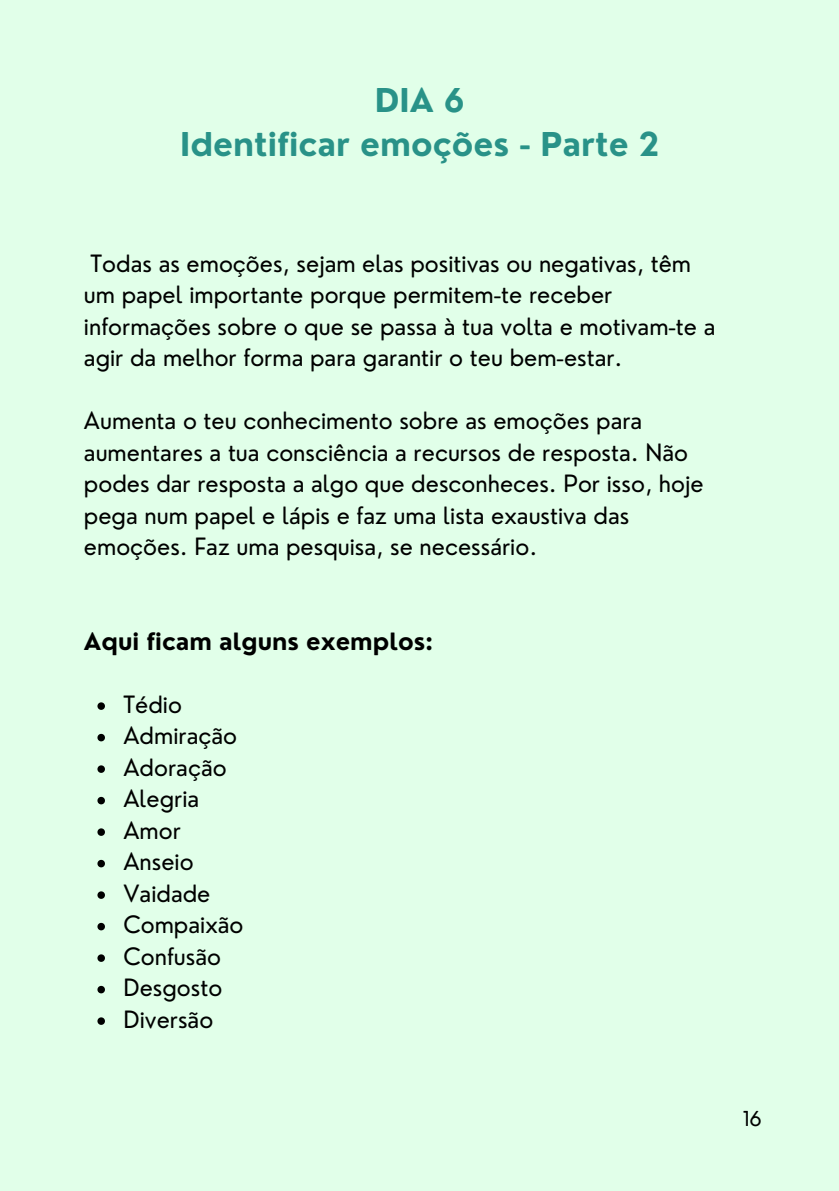
<style>
.page{position:relative;width:839px;height:1191px;background:#fff}
.page>*{position:absolute;margin:0;border:0;box-sizing:border-box;transform-origin:0 0}
.t1{font:700 32px "Nourd";color:#299288}
.t2{font:23.2px/31.6px "Nourd";color:#000}
.t3{font:700 23.2px "Nourd";color:#000}
.t4{font:20.2px "Nourd";color:#000}
</style>
<div class="page">
<div style="left:0;top:0;width:838px;height:1191px;background:#e1ffe9"></div>
<svg style="left:97px;top:702px;width:8px;height:8px"></svg>
<svg style="left:97px;top:734px;width:8px;height:7px"></svg>
<svg style="left:97px;top:765px;width:8px;height:8px"></svg>
<svg style="left:97px;top:797px;width:8px;height:7px"></svg>
<svg style="left:97px;top:828px;width:8px;height:8px"></svg>
<svg style="left:97px;top:860px;width:8px;height:7px"></svg>
<svg style="left:97px;top:891px;width:8px;height:8px"></svg>
<svg style="left:97px;top:923px;width:8px;height:7px"></svg>
<svg style="left:97px;top:954px;width:8px;height:8px"></svg>
<svg style="left:97px;top:986px;width:8px;height:7px"></svg>
<svg style="left:97px;top:1017px;width:8px;height:8px"></svg>
<p class="t1" style="left:375px;top:80px;width:91px">DIA 6</p>
<p class="t1" style="left:180px;top:124px;width:480px">Identificar emoções - Parte 2</p>
<p class="t2" style="left:84px;top:247px;width:633px">Todas as emoções, sejam elas positivas ou negativas, têm um papel importante porque permitem-te receber informações sobre o que se passa à tua volta e motivam-te a agir da melhor forma para garantir o teu bem-estar.</p>
<p class="t2" style="left:84px;top:405px;width:621px">Aumenta o teu conhecimento sobre as emoções para aumentares a tua consciência a recursos de resposta. Não podes dar resposta a algo que desconheces. Por isso, hoje pega num papel e lápis e faz uma lista exaustiva das emoções. Faz uma pesquisa, se necessário.</p>
<p class="t3" style="left:84px;top:627px;width:350px">Aqui ficam alguns exemplos:</p>
<p class="t2" style="left:123px;top:688px;width:60px">Tédio</p>
<p class="t2" style="left:123px;top:720px;width:115px">Admiração</p>
<p class="t2" style="left:123px;top:751px;width:105px">Adoração</p>
<p class="t2" style="left:123px;top:783px;width:77px">Alegria</p>
<p class="t2" style="left:123px;top:814px;width:59px">Amor</p>
<p class="t2" style="left:123px;top:846px;width:72px">Anseio</p>
<p class="t2" style="left:123px;top:877px;width:88px">Vaidade</p>
<p class="t2" style="left:123px;top:909px;width:121px">Compaixão</p>
<p class="t2" style="left:123px;top:940px;width:99px">Confusão</p>
<p class="t2" style="left:123px;top:972px;width:100px">Desgosto</p>
<p class="t2" style="left:123px;top:1003px;width:91px">Diversão</p>
<p class="t4" style="left:742px;top:1106px;width:20px">16</p>
</div>
